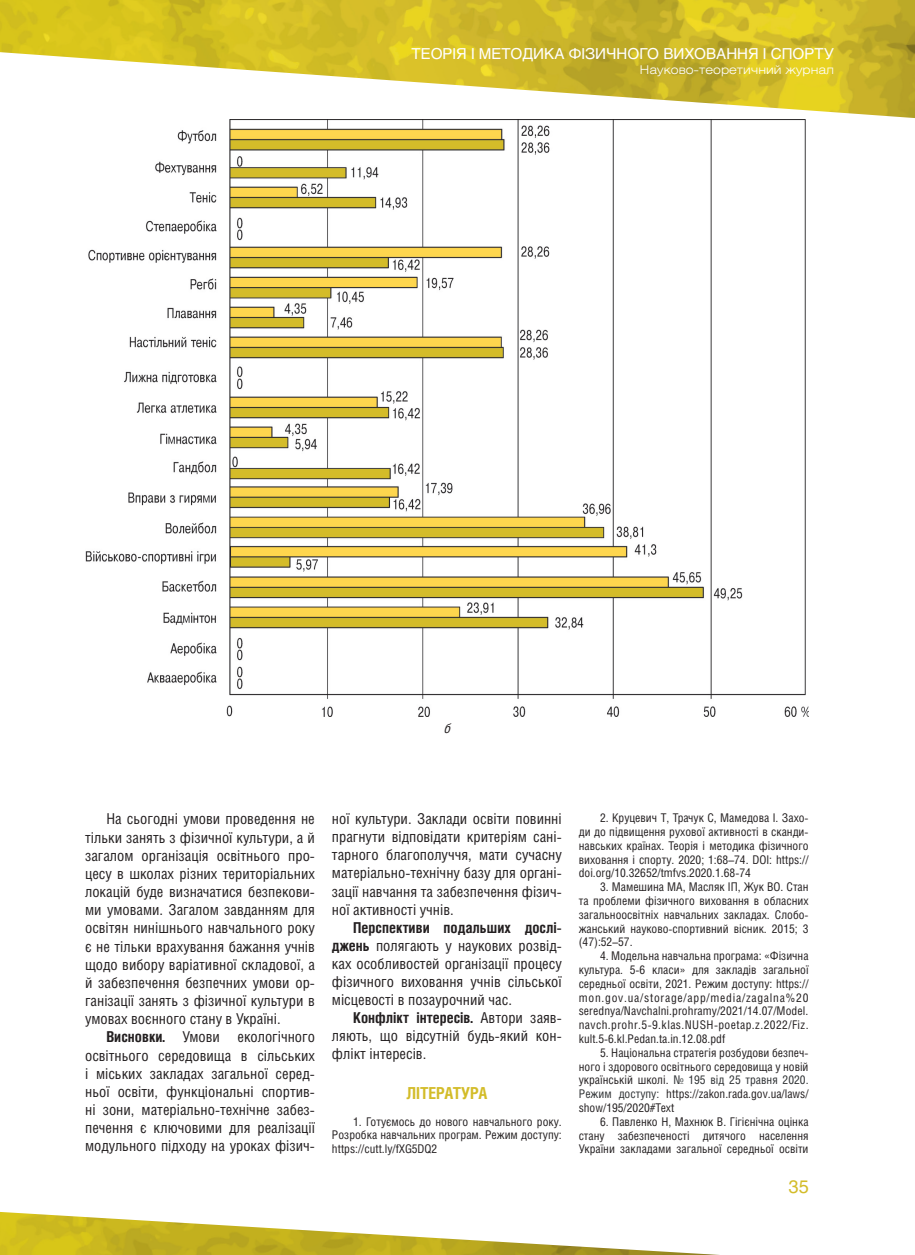
<style>
.page{position:relative;width:915px;height:1255px;background:#fff}
.page>*{position:absolute;margin:0;border:0;box-sizing:border-box;transform-origin:0 0}
.t1{font:18px "Helios C";color:#d3bc29}
.t2{font:700 16.5px "Helios Cond C";color:#d3bc29}
.t3{font:15px/18.1px "Helios Cond C";color:#231f20;text-align:justify}
.t4{font:15px "Helios C";color:#fff}
.t5{font:italic 13.5px "Helios Cond C";color:#231f20}
.t6{font:12px/13.8px "Helios Cond C";color:#231f20;text-align:justify}
.t7{font:12px "Helios Ext Light C";color:#fff}
.s1{font-weight:700}
.s2{color:#2e3133}
</style>
<div class="page">
<img style="left:0;top:0;width:914px;height:118px">
<img style="left:0;top:1211px;width:703px;height:43px">
<img style="left:85px;top:119px;width:723px;height:597px">
<p class="t4" style="left:411px;top:44px;width:424px">Теорія і методика фізичного виховання і спорту</p>
<p class="t7" style="left:639px;top:62px;width:196px">Науково-теоретичний журнал</p>
<p class="t5" style="left:443px;top:719px;width:12px">б</p>
<p class="t3" style="left:85px;top:809px;width:231px;text-indent:21px">На сьогодні умови проведення не тільки занять з фізичної культури, а й загалом організація освітнього про&shy;цесу в школах різних територіальних локацій буде визначатися безпекови&shy;ми умовами. Загалом завданням для освітян нинішнього навчального року є не тільки врахування бажання учнів щодо вибору варіативної складової, а й забезпечення безпечних умови ор&shy;ганізації занять з фізичної культури в умовах воєнного стану в Україні.</p>
<p class="t3" style="left:85px;top:1027px;width:231px;text-indent:21px"><span class="s1">Висновки.</span> Умови екологічного освітнього середовища в сільських і міських закладах загальної серед&shy;ньої освіти, функціональні спортив&shy;ні зони, матеріально-технічне забез&shy;печення є ключовими для реалізації модульного підходу на уроках фізич-</p>
<p class="t3" style="left:332px;top:809px;width:231px">ної культури. Заклади освіти повинні прагнути відповідати критеріям сані&shy;тарного благополуччя, мати сучасну матеріально-технічну базу для органі&shy;зації навчання та забезпечення фізич&shy;ної активності учнів.</p>
<p class="t3" style="left:332px;top:917px;width:231px;text-indent:21px"><span class="s1">Перспективи подальших дослі&shy;джень</span> полягають у наукових розвід&shy;ках особливостей організації процесу фізичного виховання учнів сільської місцевості в позаурочний час.</p>
<p class="t3" style="left:332px;top:1007px;width:231px;text-indent:21px"><span class="s1">Конфлікт інтересів.</span> Автори заяв&shy;ляють, що відсутній будь-який кон&shy;флікт інтересів.</p>
<h2 class="t2" style="left:406px;top:1083px;width:82px">ЛІТЕРАТУРА</h2>
<p class="t6" style="left:332px;top:1114px;width:231px;text-indent:21px">1. Готуємось до нового навчального року.<br>Розробка навчальних програм. Режим доступу: https://cutt.ly/fXG5DQ2</p>
<p class="t6" style="left:578px;top:810px;width:231px;text-indent:21px">2. Круцевич Т, Трачук С, Мамедова І. Захо&shy;ди до підвищення рухової активності в сканди&shy;навських країнах. Теорія і методика фізичного виховання і спорту. 2020; 1:68–74. DOI: https:// doi.org/10.32652/tmfvs.2020.1.68-74</p>
<p class="t6" style="left:578px;top:879px;width:231px;text-indent:21px">3. Мамешина МА, Масляк ІП, Жук ВО. Стан та проблеми фізичного виховання в обласних загальноосвітніх навчальних закладах. Слобо&shy;жанський науково-спортивний вісник. 2015; 3 (47):52–57.</p>
<p class="t6" style="left:578px;top:948px;width:231px;text-indent:21px">4. Модельна навчальна програма: «Фізична культура. 5-6 класи» для закладів загальної середньої освіти, 2021. Режим доступу: https:// mon.gov.ua/storage/app/media/zagalna%20 serednya/Navchalni.prohramy/2021/14.07/Model. navch.prohr.5-9.klas.NUSH-poetap.z.2022/Fiz. kult.5-6.kl.Pedan.ta.in.12.08.pdf</p>
<p class="t6" style="left:578px;top:1045px;width:231px;text-indent:21px">5. Національна стратегія розбудови безпеч&shy;ного і здорового освітнього середовища у новій українській школі. <span class="s2">№ 195 від 25 травня 2020.<br>Режим доступу:</span> https://zakon.rada.gov.ua/laws/ show/195/2020#Text</p>
<p class="t6" style="left:578px;top:1114px;width:231px;text-indent:21px">6. Павленко Н, Махнюк В. Гігієнічна оцінка стану забезпеченості дитячого населення України закладами загальної середньої освіти</p>
<h1 class="t1" style="left:788px;top:1175px;width:22px">35</h1>
</div>
